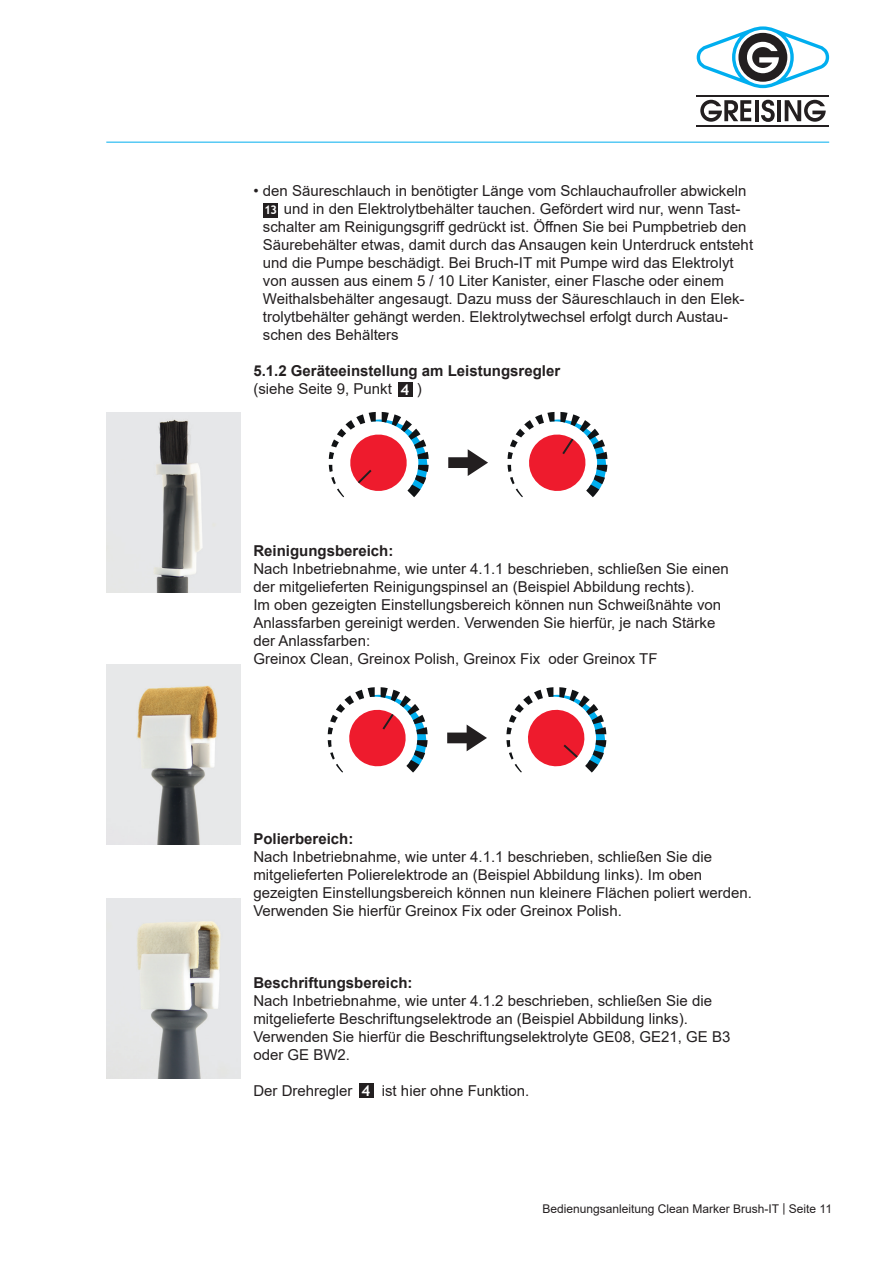
<style>
.page{position:relative;width:893px;height:1263px;background:#fff}
.page>*{position:absolute;margin:0;border:0;box-sizing:border-box;transform-origin:0 0}
.Fliesstext{font:15px/18px "Arial";color:#231f20}
.Fliesstext-2{font:700 15px "Arial";color:#231f20}
.Sub_-_Subhead{font:700 15px "Arial";color:#231f20}
.Fliesstext_Kopie{font:700 15px "Trebuchet MS";color:#fff}
.t1{font:12px "Arial";color:#231f20}
.Fliesstext_Kopie-2{font:700 12px "Trebuchet MS";color:#fff}
</style>
<div class="page">
<hr style="left:697px;top:95px;width:132px;height:1px;background:#231f20">
<hr style="left:697px;top:126px;width:132px;height:1px;background:#231f20">
<svg style="left:697px;top:26px;width:132px;height:62px"></svg>
<hr style="left:755px;top:100px;width:4px;height:21px;background:#231f20">
<hr style="left:777px;top:100px;width:4px;height:21px;background:#231f20">
<svg style="left:785px;top:100px;width:41px;height:22px"></svg>
<svg style="left:700px;top:100px;width:51px;height:22px"></svg>
<svg style="left:761px;top:100px;width:14px;height:22px"></svg>
<hr style="left:106px;top:142px;width:723px;height:1px;background:#00aeef">
<img style="left:106px;top:664px;width:135px;height:180px">
<img style="left:106px;top:412px;width:135px;height:180px">
<img style="left:106px;top:898px;width:135px;height:180px">
<svg style="left:329px;top:412px;width:100px;height:85px"></svg>
<svg style="left:507px;top:412px;width:101px;height:85px"></svg>
<svg style="left:448px;top:449px;width:40px;height:27px"></svg>
<div style="left:398px;top:382px;width:15px;height:15px;background:#231f20"></div>
<div style="left:359px;top:1083px;width:15px;height:15px;background:#231f20"></div>
<svg style="left:447px;top:724px;width:40px;height:27px"></svg>
<svg style="left:328px;top:687px;width:100px;height:85px"></svg>
<svg style="left:506px;top:687px;width:101px;height:85px"></svg>
<div style="left:263px;top:203px;width:15px;height:14px;background:#231f20"></div>
<p class="Fliesstext" style="left:253px;top:182px;width:494px">• den Säureschlauch in benötigter Länge vom Schlauchaufroller abwickeln</p>
<p class="Fliesstext" style="left:284px;top:200px;width:458px">und in den Elektrolytbehälter tauchen. Gefördert wird nur, wenn Tast-</p>
<p class="Fliesstext" style="left:263px;top:218px;width:485px">schalter am Reinigungsgriff gedrückt ist. Öffnen Sie bei Pumpbetrieb den</p>
<p class="Fliesstext" style="left:263px;top:236px;width:492px">Säurebehälter etwas, damit durch das Ansaugen kein Unterdruck entsteht</p>
<p class="Fliesstext" style="left:263px;top:254px;width:472px">und die Pumpe beschädigt. Bei Bruch-IT mit Pumpe wird das Elektrolyt</p>
<p class="Fliesstext" style="left:263px;top:272px;width:463px">von aussen aus einem 5 / 10 Liter Kanister, einer Flasche oder einem</p>
<p class="Fliesstext" style="left:263px;top:290px;width:483px">Weithalsbehälter angesaugt. Dazu muss der Säureschlauch in den Elek-</p>
<p class="Fliesstext" style="left:263px;top:308px;width:467px">trolytbehälter gehängt werden. Elektrolytwechsel erfolgt durch Austau-</p>
<p class="Fliesstext" style="left:263px;top:326px;width:137px">schen des Behälters</p>
<p class="Sub_-_Subhead" style="left:253px;top:360px;width:308px">5.1.2 Geräteeinstellung am Leistungsregler</p>
<p class="Fliesstext" style="left:253px;top:380px;width:140px">(siehe Seite 9, Punkt</p>
<p class="Fliesstext" style="left:417px;top:380px;width:6px">)</p>
<p class="Fliesstext_Kopie-2" style="left:264px;top:202px;width:15px">13</p>
<p class="Fliesstext_Kopie" style="left:401px;top:380px;width:10px">4</p>
<p class="Fliesstext-2" style="left:253px;top:540px;width:142px">Reinigungsbereich:</p>
<p class="Fliesstext" style="left:253px;top:560px;width:477px">Nach Inbetriebnahme, wie unter 4.1.1 beschrieben, schließen Sie einen der mitgelieferten Reinigungspinsel an (Beispiel Abbildung rechts).<br>Im oben gezeigten Einstellungsbereich können nun Schweißnähte von Anlassfarben gereinigt werden. Verwenden Sie hierfür, je nach Stärke der Anlassfarben:<br>Greinox Clean, Greinox Polish, Greinox Fix oder Greinox TF</p>
<p class="Fliesstext-2" style="left:253px;top:828px;width:102px">Polierbereich:</p>
<p class="Fliesstext" style="left:253px;top:848px;width:500px">Nach Inbetriebnahme, wie unter 4.1.1 beschrieben, schließen Sie die mitgelieferten Polierelektrode an (Beispiel Abbildung links). Im oben gezeigten Einstellungsbereich können nun kleinere Flächen poliert werden.<br>Verwenden Sie hierfür Greinox Fix oder Greinox Polish.</p>
<p class="Fliesstext-2" style="left:253px;top:972px;width:161px">Beschriftungsbereich:</p>
<p class="Fliesstext" style="left:253px;top:992px;width:460px">Nach Inbetriebnahme, wie unter 4.1.2 beschrieben, schließen Sie die mitgelieferte Beschriftungselektrode an (Beispiel Abbildung links).</p>
<p class="Fliesstext" style="left:253px;top:1028px;width:478px">Verwenden Sie hierfür die Beschriftungselektrolyte GE08, GE21, GE B3 oder GE BW2.</p>
<p class="Fliesstext" style="left:253px;top:1082px;width:101px">Der Drehregler</p>
<p class="Fliesstext" style="left:382px;top:1082px;width:149px">ist hier ohne Funktion.</p>
<p class="Fliesstext_Kopie" style="left:362px;top:1081px;width:10px">4</p>
<p class="t1" style="left:542px;top:1201px;width:291px">Bedienungsanleitung Clean Marker Brush-IT | Seite 11</p>
</div>
